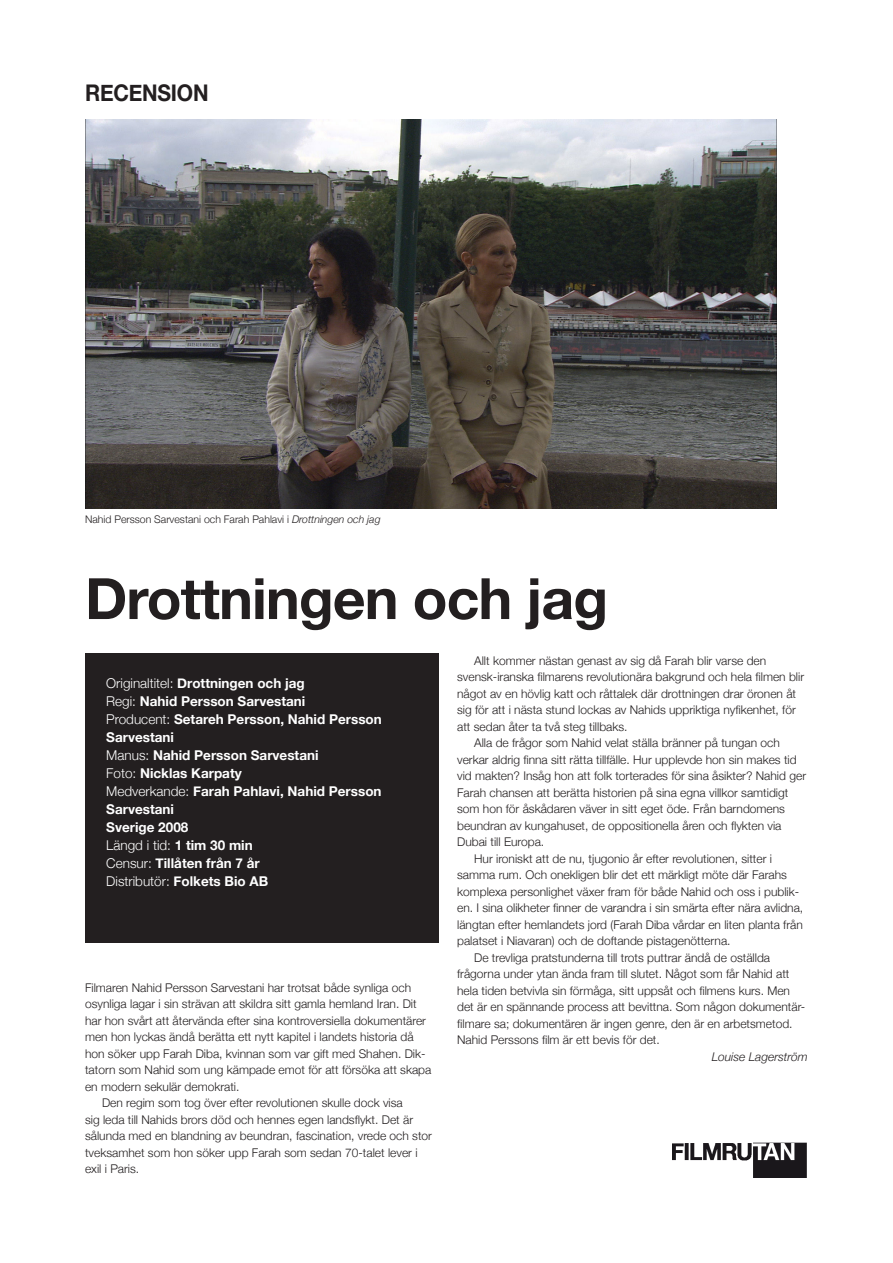
<style>
.page{position:relative;width:893px;height:1263px;background:#fff}
.page>*{position:absolute;margin:0;border:0;box-sizing:border-box;transform-origin:0 0}
.t1{font:700 57px "Helvetica Neue";letter-spacing:-.015em;color:#231f20}
.t2{font:700 22.95px "Helvetica Neue";letter-spacing:-.01em;color:#231f20;scale:.92 1}
.t3{font:700 13.5px/18px "Helvetica Neue";color:#fff}
.t4{font:300 13.5px "Helvetica Neue";color:#fff}
.rec_bröd{font:300 12px/16.5px "Helvetica Neue";color:#231f20}
.rec_bröd-2{font:italic 300 12px "Helvetica Neue";color:#231f20}
.t5{font:300 10.5px "Helvetica Neue";color:#231f20}
.s1{font-style:italic}
.s2{font-weight:300}
.s3{font-weight:700}
</style>
<div class="page">
<img style="left:673px;top:1142px;width:134px;height:36px">
<div style="left:85px;top:653px;width:354px;height:289px;background:#231f20"></div>
<img style="left:85px;top:120px;width:691px;height:388px">
<p class="t2" style="left:85px;top:79px;width:136px">recension</p>
<p class="t5" style="left:85px;top:513px;width:297px">Nahid Persson Sarvestani och Farah Pahlavi i <span class="s1">Drottningen och jag</span></p>
<p class="t1" style="left:85px;top:563px;width:525px">Drottningen och jag</p>
<p class="t3" style="left:106px;top:673px;width:200px"><span class="s2">Originaltitel:</span> Drottningen och jag</p>
<p class="t3" style="left:106px;top:691px;width:201px"><span class="s2">Regi:</span> Nahid Persson Sarvestani</p>
<p class="t3" style="left:106px;top:709px;width:277px"><span class="s2">Producent:</span> Setareh Persson, Nahid Persson<br>Sarvestani</p>
<p class="t3" style="left:106px;top:745px;width:214px"><span class="s2">Manus:</span> Nahid Persson Sarvestani</p>
<p class="t3" style="left:106px;top:763px;width:137px"><span class="s2">Foto:</span> Nicklas Karpaty</p>
<p class="t3" style="left:106px;top:781px;width:277px"><span class="s2">Medverkande:</span> Farah Pahlavi, Nahid Persson<br>Sarvestani</p>
<p class="t3" style="left:106px;top:817px;width:84px">Sverige 2008</p>
<p class="t4" style="left:106px;top:836px;width:148px">Längd i tid: <span class="s3">1 tim 30 min</span></p>
<p class="t3" style="left:106px;top:853px;width:155px"><span class="s2">Censur:</span> Tillåten från 7 år</p>
<p class="t4" style="left:106px;top:872px;width:163px">Distributör: <span class="s3">Folkets Bio AB</span></p>
<p class="rec_bröd" style="left:85px;top:979px;width:348px">Filmaren Nahid Persson Sarvestani har trotsat både synliga och osynliga lagar i sin strävan att skildra sitt gamla hemland Iran. Dit har hon svårt att återvända efter sina kontroversiella dokumentärer men hon lyckas ändå berätta ett nytt kapitel i landets historia då hon söker upp Farah Diba, kvinnan som var gift med Shahen. Dik&shy;tatorn som Nahid som ung kämpade emot för att försöka att skapa en modern sekulär demokrati.</p>
<p class="rec_bröd" style="left:85px;top:1094px;width:348px;text-indent:17px">Den regim som tog över efter revolutionen skulle dock visa<br>sig leda till Nahids brors död och hennes egen landsflykt. Det är sålunda med en blandning av beundran, fascination, vrede och stor tveksamhet som hon söker upp Farah som sedan 70-talet lever i exil i Paris.</p>
<p class="rec_bröd" style="left:457px;top:652px;width:348px;text-indent:17px">Allt kommer nästan genast av sig då Farah blir varse den svensk-iranska filmarens revolutionära bakgrund och hela filmen blir något av en hövlig katt och råttalek där drottningen drar öronen åt sig för att i nästa stund lockas av Nahids uppriktiga nyfikenhet, för att sedan åter ta två steg tillbaks.</p>
<p class="rec_bröd" style="left:457px;top:734px;width:350px;text-indent:17px">Alla de frågor som Nahid velat ställa bränner på tungan och verkar aldrig finna sitt rätta tillfälle. Hur upplevde hon sin makes tid vid makten? Insåg hon att folk torterades för sina åsikter? Nahid ger Farah chansen att berätta historien på sina egna villkor samtidigt som hon för åskådaren väver in sitt eget öde. Från barndomens beundran av kungahuset, de oppositionella åren och flykten via Dubai till Europa.</p>
<p class="rec_bröd" style="left:457px;top:850px;width:348px;text-indent:17px">Hur ironiskt att de nu, tjugonio år efter revolutionen, sitter i samma rum. Och onekligen blir det ett märkligt möte där Farahs komplexa personlighet växer fram för både Nahid och oss i publik&shy;en. I sina olikheter finner de varandra i sin smärta efter nära avlidna, längtan efter hemlandets jord (Farah Diba vårdar en liten planta från palatset i Niavaran) och de doftande pistagenötterna.</p>
<p class="rec_bröd" style="left:457px;top:949px;width:350px;text-indent:17px">De trevliga pratstunderna till trots puttrar ändå de oställda frågorna under ytan ända fram till slutet. Något som får Nahid att hela tiden betvivla sin förmåga, sitt uppsåt och filmens kurs. Men det är en spännande process att bevittna. Som någon dokumentär&shy;filmare sa; dokumentären är ingen genre, den är en arbetsmetod.<br>Nahid Perssons film är ett bevis för det.</p>
<p class="rec_bröd-2" style="left:712px;top:1049px;width:98px">Louise Lagerström</p>
</div>
